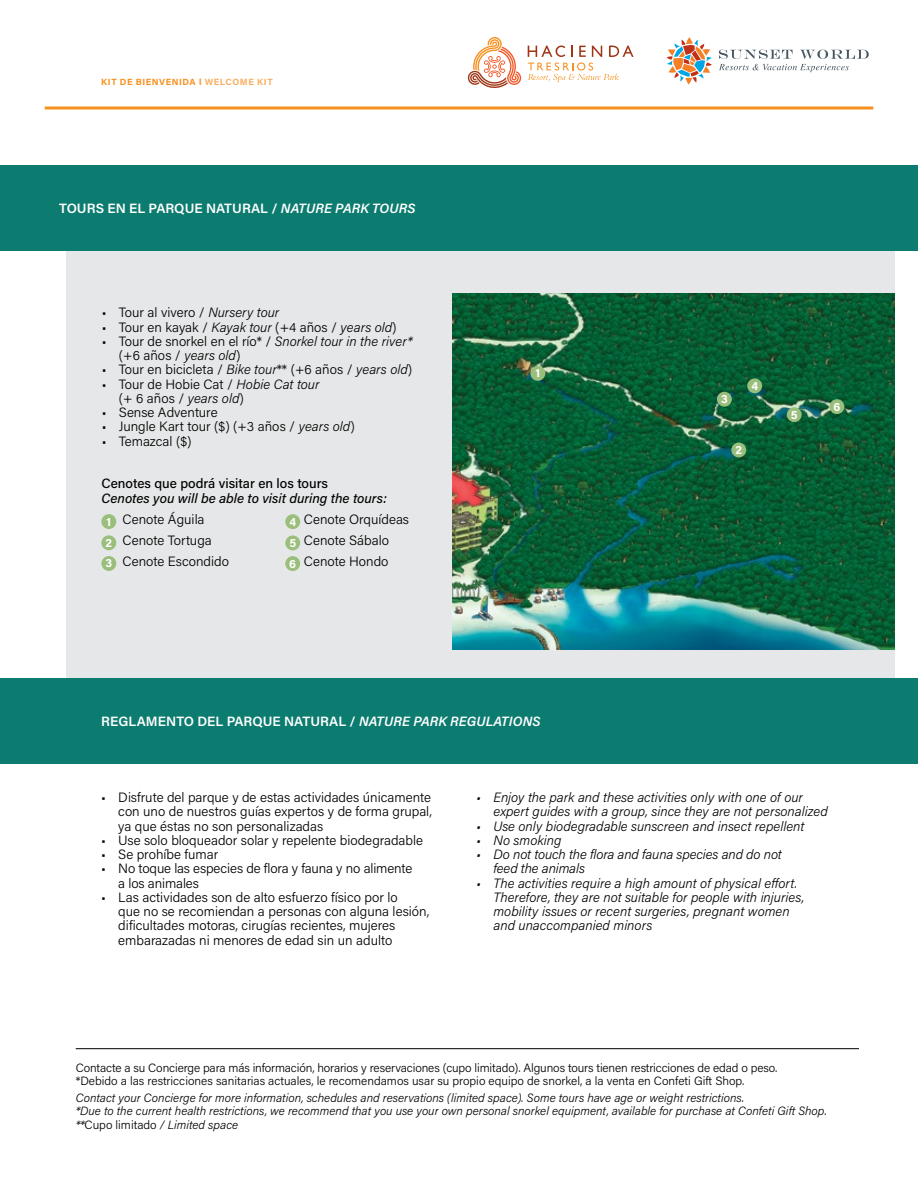
<style>
.page{position:relative;width:918px;height:1188px;background:#fff}
.page>*{position:absolute;margin:0;border:0;box-sizing:border-box;transform-origin:0 0}
.t1{font:300 13.5px/14.2px "Acumin Pro";color:#000}
.t2{font:italic 300 13.5px/14.2px "Acumin Pro";color:#000}
.t3{font:600 13.5px "Acumin Pro";letter-spacing:.005em;color:#fff}
.t4{font:italic 500 13.5px "Acumin Pro";color:#000}
.t5{font:500 13.5px "Acumin Pro";color:#000}
.t6{font:italic 300 12px/13.5px "Acumin Pro";color:#000}
.t7{font:300 12px/13.5px "Acumin Pro";letter-spacing:-.005em;color:#000}
.t8{font:700 12px "Acumin Pro";color:#fff}
.t9{font:700 9px "Acumin Pro";letter-spacing:.06em;color:#f7901e}
.s1{color:#faae60}
.s2{font-style:italic}
.s3{font-style:normal}
</style>
<div class="page">
<div style="left:66px;top:250px;width:829px;height:428px;background:#e6e7e8"></div>
<div style="left:0;top:165px;width:918px;height:85px;background:#0c7b70"></div>
<div style="left:0;top:678px;width:918px;height:86px;background:#0c7b70"></div>
<img style="left:452px;top:293px;width:443px;height:356px">
<svg style="left:45px;top:106px;width:828px;height:4px;background:#f8ab56"></svg>
<svg style="left:467px;top:37px;width:55px;height:51px"></svg>
<svg style="left:528px;top:46px;width:37px;height:11px"></svg>
<svg style="left:579px;top:46px;width:7px;height:11px"></svg>
<svg style="left:592px;top:46px;width:10px;height:11px"></svg>
<svg style="left:609px;top:46px;width:25px;height:11px"></svg>
<svg style="left:528px;top:63px;width:91px;height:19px"></svg>
<svg style="left:719px;top:50px;width:150px;height:22px"></svg>
<svg style="left:666px;top:37px;width:46px;height:48px"></svg>
<hr style="left:76px;top:1048px;width:783px;height:1px;background:#000">
<div style="left:101px;top:514px;width:15px;height:15px;background:#9abe7b;border-radius:50%"></div>
<div style="left:530px;top:366px;width:15px;height:15px;background:#9abe7b;border-radius:50%"></div>
<div style="left:285px;top:514px;width:15px;height:15px;background:#9abe7b;border-radius:50%"></div>
<div style="left:747px;top:378px;width:15px;height:15px;background:#9abe7b;border-radius:50%"></div>
<div style="left:101px;top:535px;width:15px;height:15px;background:#9abe7b;border-radius:50%"></div>
<div style="left:731px;top:443px;width:15px;height:14px;background:#9abe7b;border-radius:50%"></div>
<div style="left:285px;top:535px;width:15px;height:15px;background:#9abe7b;border-radius:50%"></div>
<div style="left:787px;top:407px;width:15px;height:15px;background:#9abe7b;border-radius:50%"></div>
<div style="left:101px;top:556px;width:15px;height:15px;background:#9abe7b;border-radius:50%"></div>
<div style="left:717px;top:392px;width:15px;height:15px;background:#9abe7b;border-radius:50%"></div>
<div style="left:285px;top:556px;width:15px;height:15px;background:#9abe7b;border-radius:50%"></div>
<div style="left:830px;top:399px;width:14px;height:15px;background:#9abe7b;border-radius:50%"></div>
<p class="t9" style="left:101px;top:75px;width:173px">KIT DE BIENVENIDA l <span class="s1">WELCOME KIT</span></p>
<p class="t3" style="left:59px;top:199px;width:358px">TOURS EN EL PARQUE NATURAL / <span class="s2">NATURE PARK TOURS</span></p>
<p class="t1" style="left:102px;top:305px;width:179px">• Tour al vivero / <span class="s2">Nursery tour</span></p>
<p class="t1" style="left:102px;top:319px;width:296px">• Tour en kayak / <span class="s2">Kayak tour</span> (+4 años / <span class="s2">years old</span>)</p>
<p class="t1" style="left:119px;top:334px;width:295px;text-indent:-17px">• Tour de snorkel en el río* / <span class="s2">Snorkel tour in the river* </span>(+6 años / <span class="s2">years old</span>)</p>
<p class="t1" style="left:102px;top:362px;width:312px">• Tour en bicicleta / <span class="s2">Bike tour</span>** (+6 años / <span class="s2">years old</span>)</p>
<p class="t1" style="left:119px;top:376px;width:202px;text-indent:-17px">• Tour de Hobie Cat / <span class="s2">Hobie Cat tour </span>(+ 6 años / <span class="s2">years old</span>)</p>
<p class="t1" style="left:102px;top:405px;width:117px">• Sense Adventure</p>
<p class="t1" style="left:102px;top:419px;width:254px">• Jungle Kart tour ($) (+3 años / <span class="s2">years old</span>)</p>
<p class="t1" style="left:102px;top:433px;width:91px">• Temazcal ($)</p>
<p class="t5" style="left:101px;top:474px;width:228px">Cenotes que podrá visitar en los tours</p>
<p class="t4" style="left:101px;top:489px;width:287px">Cenotes you will be able to visit during the tours:</p>
<p class="t1" style="left:123px;top:512px;width:83px">Cenote Águila</p>
<p class="t1" style="left:304px;top:512px;width:107px">Cenote Orquídeas</p>
<p class="t1" style="left:123px;top:533px;width:91px">Cenote Tortuga</p>
<p class="t1" style="left:304px;top:533px;width:87px">Cenote Sábalo</p>
<p class="t1" style="left:123px;top:554px;width:108px">Cenote Escondido</p>
<p class="t1" style="left:304px;top:554px;width:86px">Cenote Hondo</p>
<p class="t8" style="left:106px;top:513px;width:6px">1</p>
<p class="t8" style="left:289px;top:513px;width:8px">4</p>
<p class="t8" style="left:106px;top:534px;width:8px">2</p>
<p class="t8" style="left:289px;top:534px;width:8px">5</p>
<p class="t8" style="left:106px;top:555px;width:8px">3</p>
<p class="t8" style="left:289px;top:555px;width:8px">6</p>
<p class="t8" style="left:536px;top:365px;width:6px">1</p>
<p class="t3" style="left:101px;top:712px;width:441px">REGLAMENTO DEL PARQUE NATURAL / <span class="s2">NATURE PARK REGULATIONS</span></p>
<p class="t8" style="left:721px;top:391px;width:8px">3</p>
<p class="t8" style="left:751px;top:377px;width:8px">4</p>
<p class="t8" style="left:736px;top:441px;width:8px">2</p>
<p class="t8" style="left:791px;top:406px;width:8px">5</p>
<p class="t8" style="left:834px;top:398px;width:8px">6</p>
<p class="t1" style="left:118px;top:790px;width:315px;text-align:justify;text-indent:-17px">• Disfrute del parque y de estas actividades únicamente con uno de nuestros guías expertos y de forma grupal, ya que éstas no son personalizadas</p>
<p class="t1" style="left:101px;top:832px;width:323px">• Use solo bloqueador solar y repelente biodegradable</p>
<p class="t1" style="left:101px;top:847px;width:118px">• Se prohíbe fumar</p>
<p class="t1" style="left:118px;top:861px;width:296px;text-indent:-17px">• No toque las especies de flora y fauna y no alimente a los animales</p>
<p class="t1" style="left:118px;top:889px;width:312px;text-indent:-17px">• Las actividades son de alto esfuerzo físico por lo<br>que no se recomiendan a personas con alguna lesión, dificultades motoras, cirugías recientes, mujeres embarazadas ni menores de edad sin un adulto</p>
<p class="t2" style="left:493px;top:790px;width:336px;text-indent:-17px">• Enjoy the park and these activities only with one of our expert guides with a group, since they are not personalized</p>
<p class="t2" style="left:476px;top:818px;width:330px">• Use only biodegradable sunscreen and insect repellent</p>
<p class="t2" style="left:476px;top:832px;width:87px">• No smoking</p>
<p class="t2" style="left:493px;top:847px;width:290px;text-indent:-17px">• Do not touch the flora and fauna species and do not feed the animals</p>
<p class="t2" style="left:493px;top:875px;width:312px;text-indent:-17px">• The activities require a high amount of physical effort.<br>Therefore, they are not suitable for people with injuries, mobility issues or recent surgeries, pregnant women and unaccompanied minors</p>
<p class="t7" style="left:76px;top:1061px;width:703px">Contacte a su Concierge para más información, horarios y reservaciones (cupo limitado). Algunos tours tienen restricciones de edad o peso. *Debido a las restricciones sanitarias actuales, le recomendamos usar su propio equipo de snorkel, a la venta en Confeti Gift Shop.</p>
<p class="t6" style="left:76px;top:1091px;width:753px">Contact your Concierge for more information, schedules and reservations (limited space). Some tours have age or weight restrictions.<br>*Due to the current health restrictions, we recommend that you use your own personal snorkel equipment, available for purchase at Confeti Gift Shop. **<span class="s3">Cupo limitado</span> / Limited space</p>
</div>
